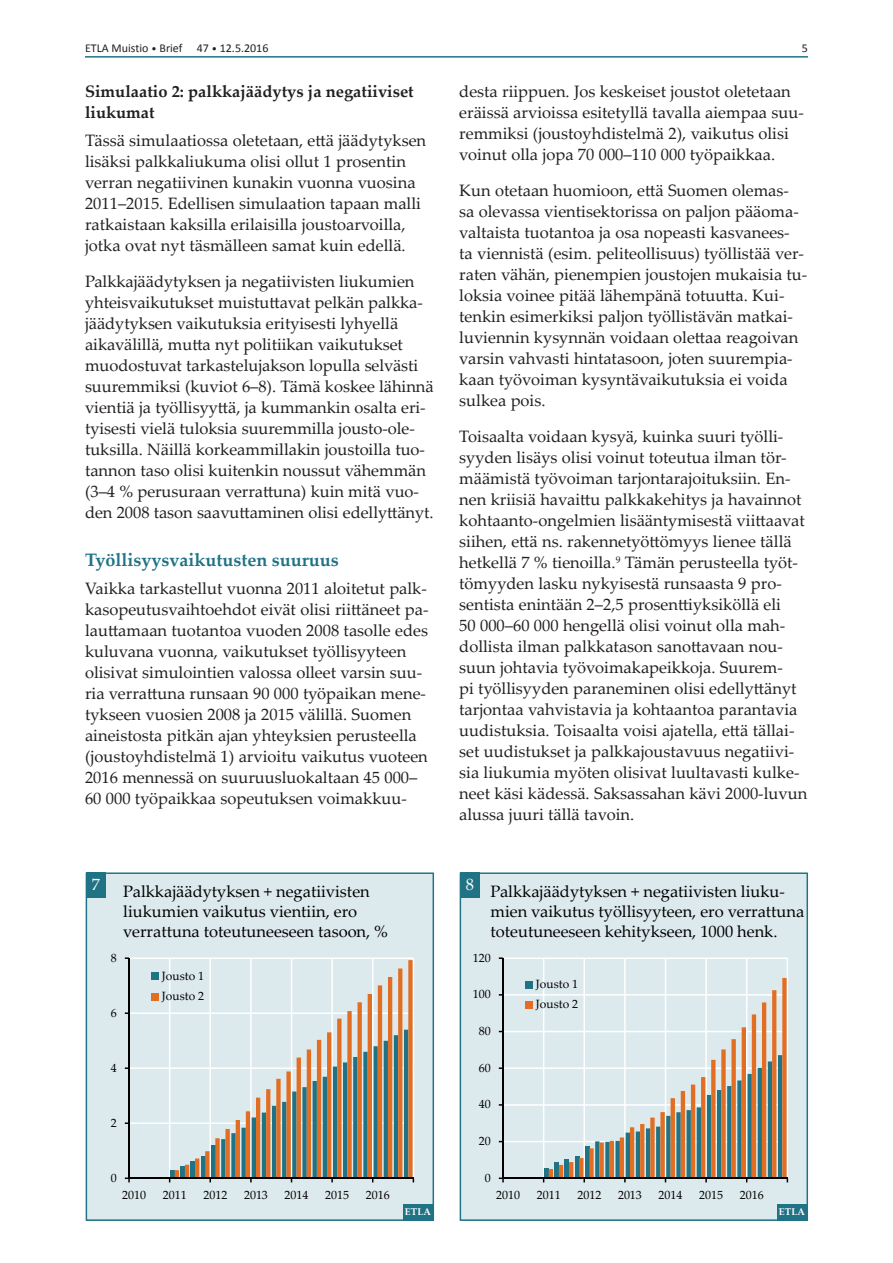
<style>
.page{position:relative;width:893px;height:1263px;background:#fff}
.page>*{position:absolute;margin:0;border:0;box-sizing:border-box;transform-origin:0 0}
.Väliotsikko_1{font:700 18px "Palatino Linotype";color:#1f7385}
.Leipis{font:16.5px/21px "Palatino Linotype";color:#231f20}
.t1{font:16.5px/19.8px "Palatino Linotype";color:#000}
.Väliotsikko_2{font:700 16.5px/21px "Palatino Linotype";color:#231f20}
.t2{font:16.5px "Palatino Linotype";color:#fff}
.t3{font:12px/20.4px "Palatino Linotype";color:#000}
.t4{font:12px "Calibri";color:#231f20}
.t5{font:700 9.75px "Palatino Linotype";color:#fff}
.s1{font-size:10.5px}
</style>
<div class="page">
<hr style="left:85px;top:56px;width:723px;height:2px;background:#1f7385">
<svg style="left:86px;top:872px;width:348px;height:349px;background:#ced4d1"></svg>
<div style="left:403px;top:1204px;width:30px;height:16px;background:#1f7385"></div>
<div style="left:86px;top:872px;width:20px;height:26px;background:#1f7385"></div>
<svg style="left:460px;top:872px;width:348px;height:349px;background:#d1d8d7"></svg>
<div style="left:777px;top:1204px;width:30px;height:16px;background:#1f7385"></div>
<div style="left:460px;top:872px;width:20px;height:26px;background:#1f7385"></div>
<p class="t4" style="left:85px;top:40px;width:185px">ETLA Muistio <span class="s1">•</span> Brief 47 <span class="s1">•</span> 12.5.2016</p>
<p class="t4" style="left:802px;top:40px;width:8px">5</p>
<p class="Väliotsikko_2" style="left:85px;top:80px;width:330px">Simulaatio 2: palkkajäädytys ja negatiiviset liukumat</p>
<p class="Leipis" style="left:85px;top:129px;width:343px">Tässä simulaatiossa oletetaan, että jäädytyksen lisäksi palkkaliukuma olisi ollut 1 prosentin verran negatiivinen kunakin vuonna vuosina 2011–2015. Edellisen simulaation tapaan malli ratkaistaan kaksilla erilaisilla joustoarvoilla, jotka ovat nyt täsmälleen samat kuin edellä.</p>
<p class="Leipis" style="left:85px;top:270px;width:350px">Palkkajäädytyksen ja negatiivisten liukumien yhteisvaikutukset muistuttavat pelkän palkka&shy;jäädytyksen vaikutuksia erityisesti lyhyellä aikavälillä, mutta nyt politiikan vaikutukset muodostuvat tarkastelujakson lopulla selvästi suuremmiksi (kuviot 6–8). Tämä koskee lähinnä vientiä ja työllisyyttä, ja kummankin osalta eri&shy;tyisesti vielä tuloksia suuremmilla jousto-ole&shy;tuksilla. Näillä korkeammillakin joustoilla tuo&shy;tannon taso olisi kuitenkin noussut vähemmän (3–4 % perusuraan verrattuna) kuin mitä vuo&shy;den 2008 tason saavuttaminen olisi edellyttänyt.</p>
<p class="Väliotsikko_1" style="left:85px;top:547px;width:255px">Työllisyysvaikutusten suuruus</p>
<p class="Leipis" style="left:85px;top:577px;width:345px">Vaikka tarkastellut vuonna 2011 aloitetut palk&shy;kasopeutusvaihtoehdot eivät olisi riittäneet pa&shy;lauttamaan tuotantoa vuoden 2008 tasolle edes kuluvana vuonna, vaikutukset työllisyyteen olisivat simulointien valossa olleet varsin suu&shy;ria verrattuna runsaan 90 000 työpaikan mene&shy;tykseen vuosien 2008 ja 2015 välillä. Suomen aineistosta pitkän ajan yhteyksien perusteella (joustoyhdistelmä 1) arvioitu vaikutus vuoteen 2016 mennessä on suuruusluokaltaan 45 000– 60 000 työpaikkaa sopeutuksen voimakkuu-</p>
<p class="Leipis" style="left:459px;top:80px;width:346px">desta riippuen. Jos keskeiset joustot oletetaan eräissä arvioissa esitetyllä tavalla aiempaa suu&shy;remmiksi (joustoyhdistelmä 2), vaikutus olisi voinut olla jopa 70 000–110 000 työpaikkaa.</p>
<p class="Leipis" style="left:459px;top:179px;width:350px">Kun otetaan huomioon, että Suomen olemas&shy;sa olevassa vientisektorissa on paljon pääoma&shy;valtaista tuotantoa ja osa nopeasti kasvanees&shy;ta viennistä (esim. peliteollisuus) työllistää ver&shy;raten vähän, pienempien joustojen mukaisia tu&shy;loksia voinee pitää lähempänä totuutta. Kui&shy;tenkin esimerkiksi paljon työllistävän matkai&shy;luviennin kysynnän voidaan olettaa reagoivan varsin vahvasti hintatasoon, joten suurempia&shy;kaan työvoiman kysyntävaikutuksia ei voida sulkea pois.</p>
<p class="Leipis" style="left:459px;top:425px;width:350px">Toisaalta voidaan kysyä, kuinka suuri työlli&shy;syyden lisäys olisi voinut toteutua ilman tör&shy;määmistä työvoiman tarjontarajoituksiin. En&shy;nen kriisiä havaittu palkkakehitys ja havainnot kohtaanto-ongelmien lisääntymisestä viittaavat siihen, että ns. rakennetyöttömyys lienee tällä hetkellä 7 % tienoilla.<sup>9</sup> Tämän perusteella työt&shy;tömyyden lasku nykyisestä runsaasta 9 pro&shy;sentista enintään 2–2,5 prosenttiyksiköllä eli<br>50 000–60 000 hengellä olisi voinut olla mah&shy;dollista ilman palkkatason sanottavaan nou&shy;suun johtavia työvoimakapeikkoja. Suurem-<br>pi työllisyyden paraneminen olisi edellyttänyt tarjontaa vahvistavia ja kohtaantoa parantavia uudistuksia. Toisaalta voisi ajatella, että tällai&shy;set uudistukset ja palkkajoustavuus negatiivi&shy;sia liukumia myöten olisivat luultavasti kulke&shy;neet käsi kädessä. Saksassahan kävi 2000-luvun alussa juuri tällä tavoin.</p>
<p class="t2" style="left:92px;top:873px;width:10px">7</p>
<p class="t1" style="left:123px;top:881px;width:266px">Palkkajäädytyksen + negatiivisten liukumien vaikutus vientiin, ero verrattuna toteutuneeseen tasoon, %</p>
<p class="t3" style="left:111px;top:947px;width:7px">8</p>
<p class="t3" style="left:111px;top:1002px;width:7px">6</p>
<p class="t3" style="left:162px;top:965px;width:44px">Jousto 1<br>Jousto 2</p>
<p class="t3" style="left:111px;top:1057px;width:7px">4</p>
<p class="t3" style="left:111px;top:1112px;width:7px">2</p>
<p class="t3" style="left:111px;top:1167px;width:7px">0</p>
<p class="t3" style="left:122px;top:1184px;width:25px">2010</p>
<p class="t3" style="left:163px;top:1184px;width:25px">2011</p>
<p class="t3" style="left:203px;top:1184px;width:25px">2012</p>
<p class="t3" style="left:244px;top:1184px;width:25px">2013</p>
<p class="t3" style="left:285px;top:1184px;width:25px">2014</p>
<p class="t3" style="left:325px;top:1184px;width:25px">2015</p>
<p class="t3" style="left:366px;top:1184px;width:25px">2016</p>
<p class="t5" style="left:405px;top:1205px;width:27px">ETLA</p>
<p class="t2" style="left:466px;top:873px;width:10px">8</p>
<p class="t1" style="left:491px;top:881px;width:315px">Palkkajäädytyksen + negatiivisten liuku&shy;mien vaikutus työllisyyteen, ero verrattuna toteutuneeseen kehitykseen, 1000 henk.</p>
<p class="t3" style="left:473px;top:947px;width:19px">120</p>
<p class="t3" style="left:473px;top:983px;width:19px">100</p>
<p class="t3" style="left:479px;top:1020px;width:13px">80</p>
<p class="t3" style="left:479px;top:1057px;width:13px">60</p>
<p class="t3" style="left:479px;top:1093px;width:13px">40</p>
<p class="t3" style="left:479px;top:1130px;width:13px">20</p>
<p class="t3" style="left:485px;top:1167px;width:7px">0</p>
<p class="t3" style="left:536px;top:973px;width:44px">Jousto 1<br>Jousto 2</p>
<p class="t3" style="left:496px;top:1184px;width:25px">2010</p>
<p class="t3" style="left:537px;top:1184px;width:25px">2011</p>
<p class="t3" style="left:577px;top:1184px;width:25px">2012</p>
<p class="t3" style="left:618px;top:1184px;width:25px">2013</p>
<p class="t3" style="left:659px;top:1184px;width:25px">2014</p>
<p class="t3" style="left:699px;top:1184px;width:25px">2015</p>
<p class="t3" style="left:740px;top:1184px;width:25px">2016</p>
<p class="t5" style="left:779px;top:1205px;width:27px">ETLA</p>
</div>
